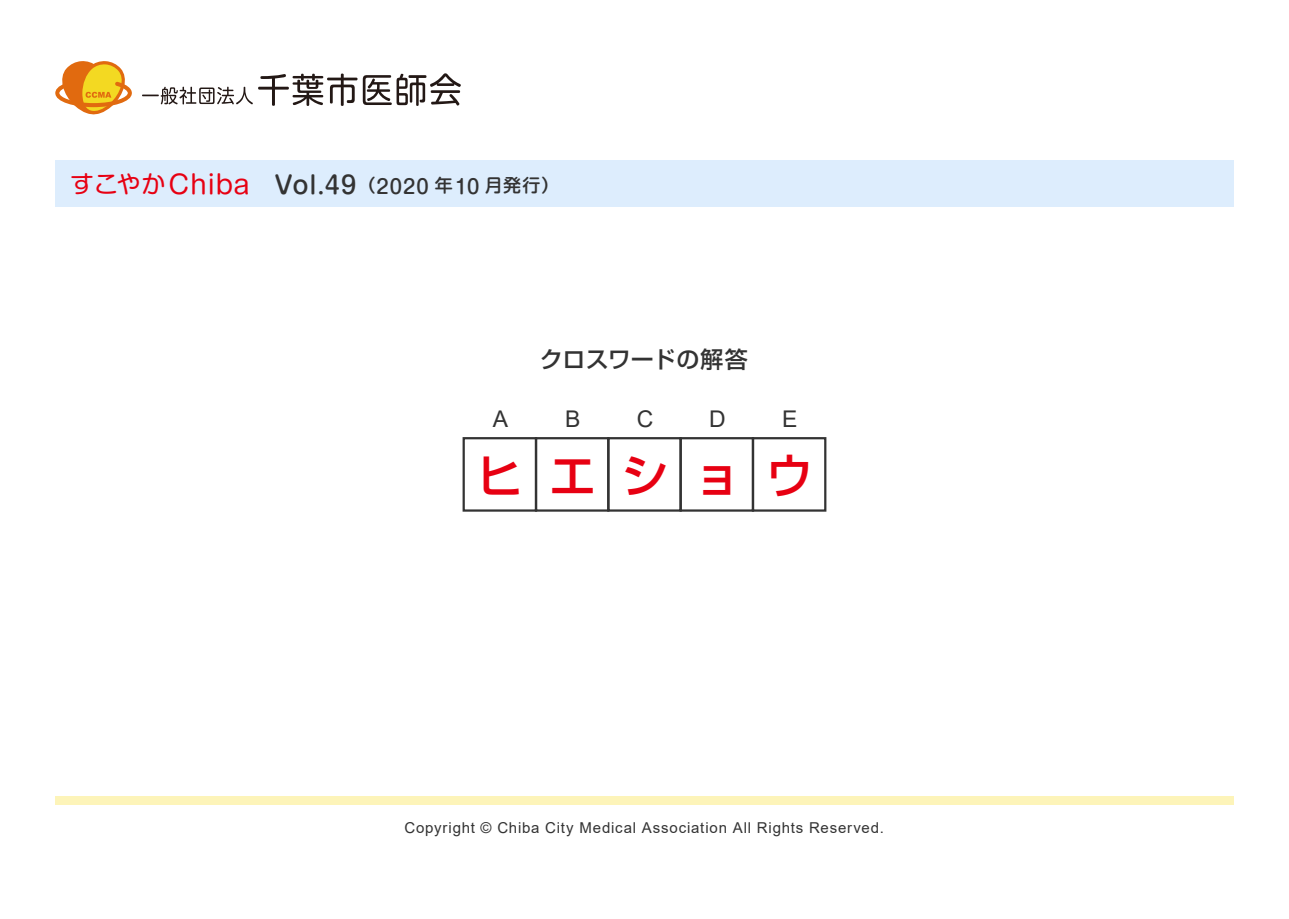
<style>
.page{position:relative;width:1289px;height:919px;background:#fff}
.page>*{position:absolute;margin:0;border:0;box-sizing:border-box;transform-origin:0 0}
.t1{font:500 48px "Shin Go Pro";color:#e70012}
.t2{font:500 24px "Shin M Go Pro";color:#333}
.t3{font:500 22.95px "Shin Go Pro";letter-spacing:.01em;color:#333}
.t4{font:22.95px "Arial";color:#333}
.t5{font:15px "Arial";letter-spacing:.055em;color:#333}
.s1{font-weight:400;color:#e70012}
.s2{font-weight:400;font-size:25.5px;color:#e70012}
.s3{font-size:18px}
.s4{font-size:19.5px}
</style>
<div class="page">
<svg style="left:363px;top:73px;width:98px;height:33px"></svg>
<svg style="left:55px;top:61px;width:302px;height:54px"></svg>
<div style="left:55px;top:160px;width:1178px;height:47px;background:#ddedfd"></div>
<div style="left:55px;top:796px;width:1178px;height:8px;background:#fdf4b9"></div>
<div style="left:462px;top:437px;width:75px;height:74px;border:2px solid #333"></div>
<div style="left:535px;top:437px;width:74px;height:74px;border:2px solid #333"></div>
<div style="left:607px;top:437px;width:74px;height:74px;border:2px solid #333"></div>
<div style="left:679px;top:437px;width:75px;height:74px;border:2px solid #333"></div>
<div style="left:751px;top:437px;width:75px;height:74px;border:2px solid #333"></div>
<h2 class="t2" style="left:70px;top:165px;width:491px"><span class="s1">すこやか</span><span class="s2">Chiba</span> Vol.49<span class="s3">（</span><span class="s4">2020</span> <span class="s3">年</span><span class="s4">10</span> <span class="s3">月発行）</span></h2>
<h3 class="t4" style="left:493px;top:402px;width:17px">A</h3>
<h1 class="t1" style="left:476px;top:436px;width:49px">ヒ</h1>
<h3 class="t3" style="left:540px;top:340px;width:209px">クロスワードの解答</h3>
<h3 class="t4" style="left:565px;top:402px;width:17px">B</h3>
<h1 class="t1" style="left:548px;top:436px;width:49px">エ</h1>
<h3 class="t4" style="left:636px;top:402px;width:18px">C</h3>
<h1 class="t1" style="left:621px;top:436px;width:49px">シ</h1>
<h3 class="t4" style="left:709px;top:402px;width:18px">D</h3>
<h1 class="t1" style="left:693px;top:436px;width:49px">ョ</h1>
<h3 class="t4" style="left:782px;top:402px;width:17px">E</h3>
<h1 class="t1" style="left:765px;top:436px;width:49px">ウ</h1>
<p class="t5" style="left:404px;top:817px;width:481px">Copyright © Chiba City Medical Association All Rights Reserved.</p>
</div>
